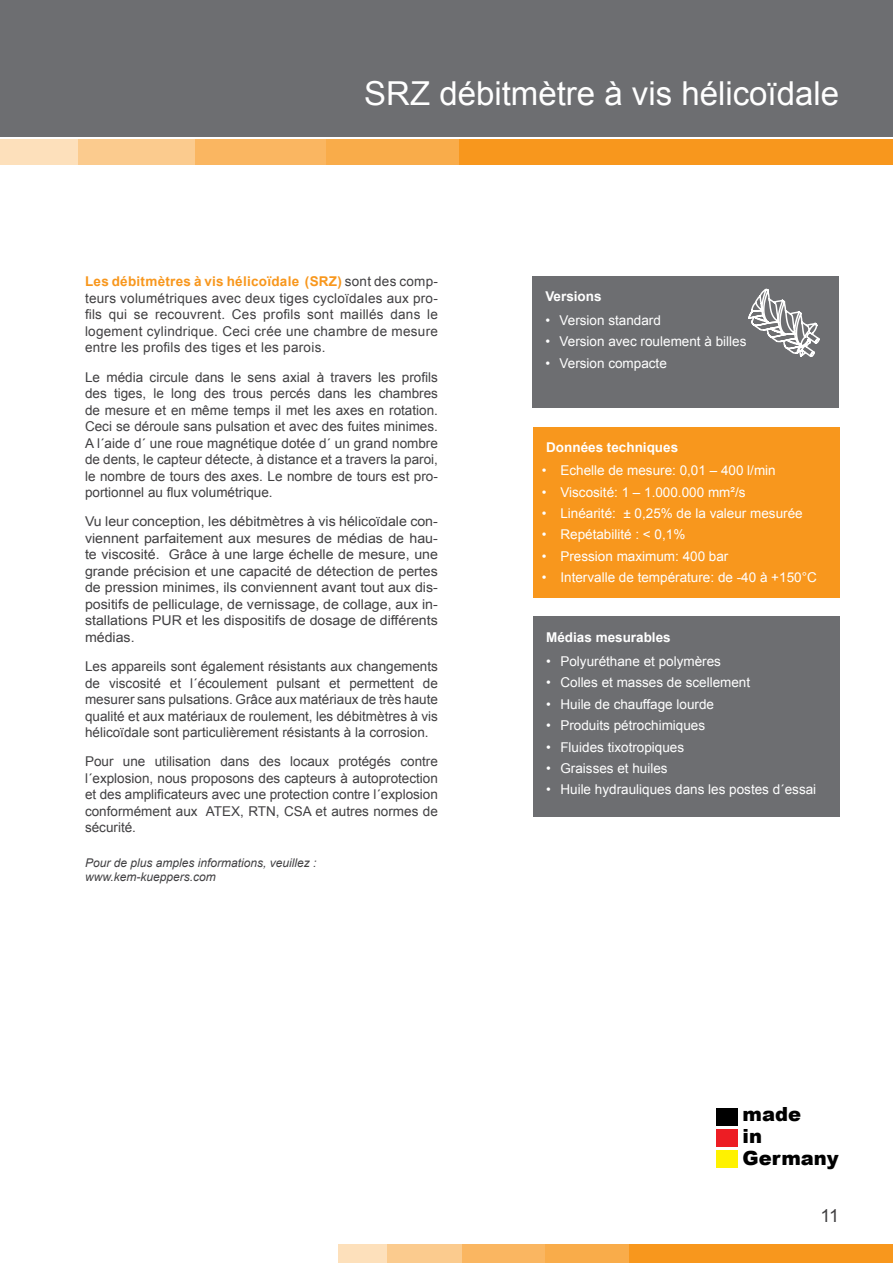
<style>
.page{position:relative;width:893px;height:1263px;background:#fff}
.page>*{position:absolute;margin:0;border:0;box-sizing:border-box;transform-origin:0 0}
.t1{font:33px "Arial";color:#fff}
.t2{font:900 19.5px/21.8px "Arial";color:#000}
.t3{font:18px "Arial";color:#414042}
.t4{font:13.5px/16.5px "Arial";color:#414042;text-align:justify}
.t5{font:13.5px "Arial";color:#fff}
.t6{font:13.5px/16.5px "Arial";color:#414042;text-align:justify;scale:1.05 1}
.t7{font:700 13.5px "Arial";color:#fff}
.t8{font:italic 12px/13.5px "Arial";color:#414042}
.s1{font-weight:700;color:#f8971d}
</style>
<div class="page">
<div style="left:0;top:0;width:893px;height:137px;background:#6d6e71"></div>
<hr style="left:0;top:139px;width:3px;height:25px;background:#fde0bb">
<div style="left:3px;top:139px;width:890px;height:25px;background:#fde0bb"></div>
<div style="left:79px;top:139px;width:814px;height:25px;background:#fbcb8e"></div>
<div style="left:196px;top:139px;width:697px;height:25px;background:#fab661"></div>
<div style="left:327px;top:139px;width:566px;height:25px;background:#f9ac4a"></div>
<div style="left:460px;top:139px;width:433px;height:25px;background:#f8971d"></div>
<div style="left:338px;top:1245px;width:555px;height:18px;background:#fde0bb"></div>
<div style="left:388px;top:1245px;width:505px;height:18px;background:#fbcb8e"></div>
<div style="left:462px;top:1245px;width:431px;height:18px;background:#fab661"></div>
<div style="left:545px;top:1245px;width:348px;height:18px;background:#f9ac4a"></div>
<div style="left:629px;top:1245px;width:264px;height:18px;background:#f8971d"></div>
<div style="left:533px;top:616px;width:307px;height:200px;background:#6d6e71"></div>
<div style="left:533px;top:276px;width:306px;height:132px;background:#6d6e71"></div>
<div style="left:533px;top:427px;width:306px;height:171px;background:#f8971d"></div>
<svg style="left:748px;top:288px;width:72px;height:69px"></svg>
<div style="left:716px;top:1108px;width:22px;height:18px;background:#000"></div>
<div style="left:716px;top:1128px;width:22px;height:18px;background:#ed1d24"></div>
<div style="left:716px;top:1150px;width:22px;height:18px;background:#fff200"></div>
<h1 class="t1" style="left:364px;top:72px;width:477px">SRZ débitmètre à vis hélicoïdale</h1>
<p class="t4" style="left:85px;top:273px;width:354px"><span class="s1">Les débitmètres à vis hélicoïdale (SRZ)</span> sont des comp&shy;teurs volumétriques avec deux tiges cycloïdales aux pro&shy;fils qui se recouvrent. Ces profils sont maillés dans le logement cylindrique. Ceci crée une chambre de mesure entre les profils des tiges et les parois.</p>
<p class="t4" style="left:85px;top:369px;width:354px">Le média circule dans le sens axial à travers les profils des tiges, le long des trous percés dans les chambres de mesure et en même temps il met les axes en rotation.<br>Ceci se déroule sans pulsation et avec des fuites minimes.<br>A l´aide d´ une roue magnétique dotée d´ un grand nombre de dents, le capteur détecte, à distance et a travers la paroi, le nombre de tours des axes. Le nombre de tours est pro&shy;portionnel au flux volumétrique.</p>
<p class="t6" style="left:85px;top:513px;width:338px">Vu leur conception, les débitmètres à vis hélicoïdale con&shy;viennent parfaitement aux mesures de médias de hau&shy;te viscosité. Grâce à une large échelle de mesure, une grande précision et une capacité de détection de pertes de pression minimes, ils conviennent avant tout aux dis&shy;positifs de pelliculage, de vernissage, de collage, aux in&shy;stallations PUR et les dispositifs de dosage de différents médias.</p>
<p class="t4" style="left:85px;top:658px;width:354px">Les appareils sont également résistants aux changements de viscosité et l´écoulement pulsant et permettent de mesurer sans pulsations. Grâce aux matériaux de très haute qualité et aux matériaux de roulement, les débitmètres à vis hélicoïdale sont particulièrement résistants à la corrosion.</p>
<p class="t4" style="left:85px;top:753px;width:354px">Pour une utilisation dans des locaux protégés contre l´explosion, nous proposons des capteurs à autoprotection et des amplificateurs avec une protection contre l´explosion conformément aux ATEX, RTN, CSA et autres normes de sécurité.</p>
<p class="t8" style="left:85px;top:856px;width:233px">Pour de plus amples informations, veuillez : www.kem-kueppers.com</p>
<p class="t7" style="left:545px;top:287px;width:58px">Versions</p>
<p class="t5" style="left:545px;top:311px;width:117px">• Version standard</p>
<p class="t5" style="left:545px;top:333px;width:203px">• Version avec roulement à billes</p>
<p class="t5" style="left:545px;top:354px;width:123px">• Version compacte</p>
<p class="t7" style="left:546px;top:438px;width:134px">Données techniques</p>
<p class="t5" style="left:542px;top:462px;width:235px">• Echelle de mesure: 0,01 – 400 l/min</p>
<p class="t5" style="left:542px;top:483px;width:205px">• Viscosité: 1 – 1.000.000 mm²/s</p>
<p class="t5" style="left:542px;top:504px;width:262px">• Linéarité: ± 0,25% de la valeur mesurée</p>
<p class="t5" style="left:542px;top:526px;width:145px">• Repétabilité : &lt; 0,1%</p>
<p class="t5" style="left:542px;top:547px;width:188px">• Pression maximum: 400 bar</p>
<p class="t5" style="left:542px;top:569px;width:276px">• Intervalle de température: de -40 à +150°C</p>
<p class="t7" style="left:546px;top:629px;width:126px">Médias mesurables</p>
<p class="t5" style="left:546px;top:652px;width:176px">• Polyuréthane et polymères</p>
<p class="t5" style="left:546px;top:674px;width:206px">• Colles et masses de scellement</p>
<p class="t5" style="left:546px;top:695px;width:169px">• Huile de chauffage lourde</p>
<p class="t5" style="left:546px;top:716px;width:161px">• Produits pétrochimiques</p>
<p class="t5" style="left:546px;top:738px;width:140px">• Fluides tixotropiques</p>
<p class="t5" style="left:546px;top:759px;width:123px">• Graisses et huiles</p>
<p class="t5" style="left:546px;top:781px;width:272px">• Huile hydrauliques dans les postes d´essai</p>
<h2 class="t2" style="left:742px;top:1103px;width:98px">made<br>in<br>Germany</h2>
<h3 class="t3" style="left:820px;top:1204px;width:20px">11</h3>
</div>
